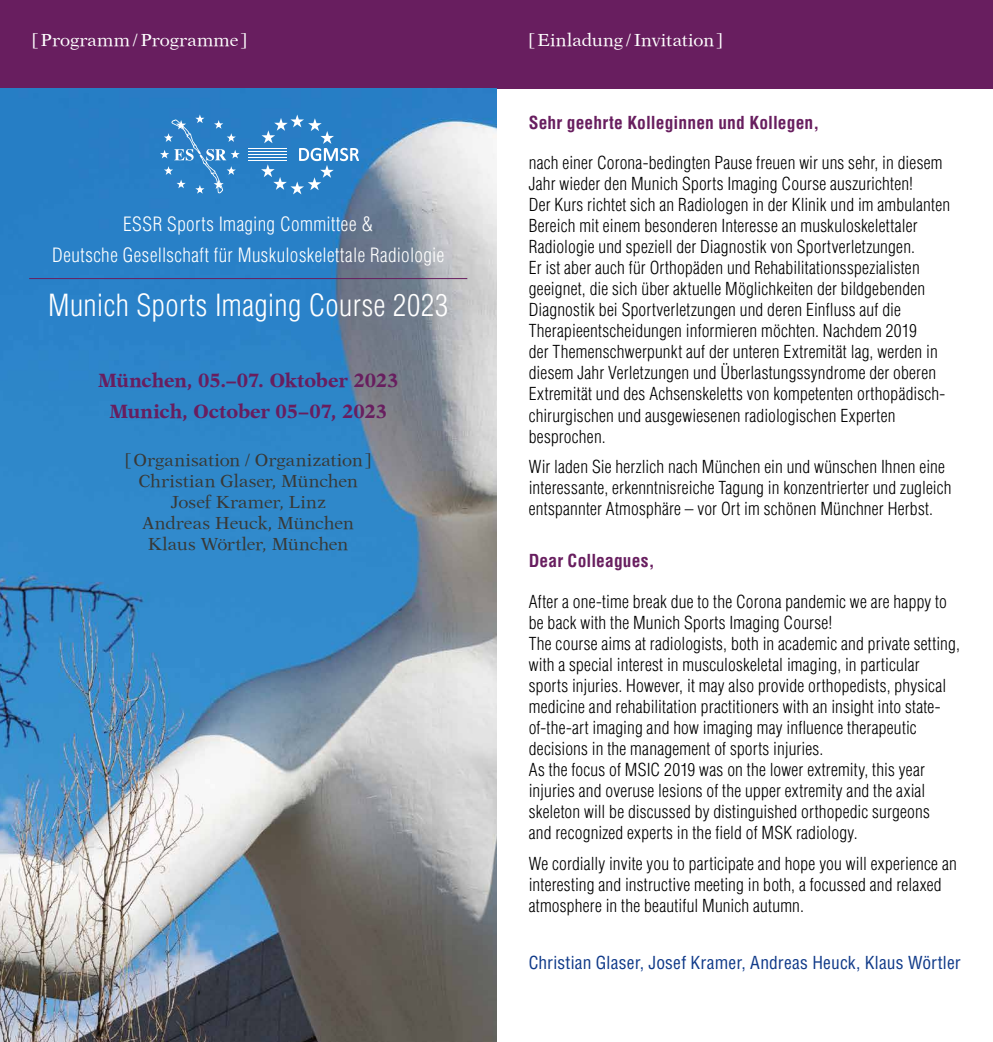
<style>
.page{position:relative;width:993px;height:1042px;background:#fff}
.page>*{position:absolute;margin:0;border:0;box-sizing:border-box;transform-origin:0 0}
.t1{font:300 condensed 29.75px "Helvetica LT Std";letter-spacing:.015em;color:#fff}
.t2{font:300 condensed 19.25px/31.2px "Helvetica LT Std";letter-spacing:.02em;color:#fff;text-align:center}
.t3{font:700 19.25px/31px "New Aster";letter-spacing:-.01em;color:#681e5f;text-align:center}
.t4{font:300 condensed 17.5px/21px "Helvetica LT Std";letter-spacing:.01em;color:#000}
.t5{font:17.5px/21px "New Aster";color:#383937;text-align:center}
.t6{font:condensed 17.5px "Helvetica LT Std";letter-spacing:.01em;color:#103a89}
.t7{font:700 condensed 17.5px "Helvetica LT Std";letter-spacing:.01em;color:#681e5f}
.t8{font:17.5px "New Aster";letter-spacing:.015em;color:#fff}
</style>
<div class="page">
<div style="left:0;top:0;width:496px;height:88px;background:#681e5f"></div>
<div style="left:496px;top:0;width:496px;height:88px;background:#681e5f"></div>
<img style="left:0;top:88px;width:496px;height:954px">
<hr style="left:29px;top:278px;width:438px;height:1px;background:#681e5f">
<svg style="left:160px;top:114px;width:80px;height:80px;background:#3e8bcb"></svg>
<svg style="left:261px;top:114px;width:98px;height:80px;background:#418dcb"></svg>
<hr style="left:247px;top:154px;width:39px;height:1px;background:#fff">
<hr style="left:247px;top:151px;width:39px;height:1px;background:#fff">
<hr style="left:247px;top:148px;width:39px;height:1px;background:#fff">
<hr style="left:247px;top:157px;width:39px;height:1px;background:#fff">
<hr style="left:247px;top:160px;width:39px;height:1px;background:#fff">
<p class="t8" style="left:32px;top:32px;width:216px">[Programm / Programme]</p>
<p class="t2" style="left:52px;top:208px;width:393px">ESSR Sports Imaging Committee &amp;<br>Deutsche Gesellschaft für Muskuloskelettale Radiologie</p>
<h1 class="t1" style="left:48px;top:286px;width:401px">Munich Sports Imaging Course 2023</h1>
<p class="t3" style="left:98px;top:366px;width:302px">München, 05.–07. Oktober 2023<br>Munich, October 05–07, 2023</p>
<p class="t5" style="left:125px;top:451px;width:247px">[Organisation / Organization]<br>Christian Glaser, München<br>Josef Kramer, Linz<br>Andreas Heuck, München<br>Klaus Wörtler, München</p>
<p class="t8" style="left:528px;top:32px;width:195px">[Einladung /Invitation]</p>
<p class="t7" style="left:528px;top:112px;width:292px">Sehr geehrte Kolleginnen und Kollegen,</p>
<p class="t4" style="left:528px;top:152px;width:423px">nach einer Corona-bedingten Pause freuen wir uns sehr, in diesem Jahr wieder den Munich Sports Imaging Course auszurichten!<br>Der Kurs richtet sich an Radiologen in der Klinik und im ambulanten Bereich mit einem besonderen Interesse an muskuloskelettaler Radiologie und speziell der Diagnostik von Sportverletzungen.<br>Er ist aber auch für Orthopäden und Rehabilitationsspezialisten geeignet, die sich über aktuelle Möglichkeiten der bildgebenden Diagnostik bei Sportverletzungen und deren Einfluss auf die Therapieentscheidungen informieren möchten. Nachdem 2019<br>der Themenschwerpunkt auf der unteren Extremität lag, werden in diesem Jahr Verletzungen und Überlastungssyndrome der oberen Extremität und des Achsenskeletts von kompetenten orthopädisch&shy;chirurgischen und ausgewiesenen radiologischen Experten besprochen.</p>
<p class="t4" style="left:528px;top:456px;width:424px">Wir laden Sie herzlich nach München ein und wünschen Ihnen eine interessante, erkenntnisreiche Tagung in konzentrierter und zugleich entspannter Atmosphäre – vor Ort im schönen Münchner Herbst.</p>
<p class="t7" style="left:528px;top:550px;width:127px">Dear Colleagues,</p>
<p class="t4" style="left:528px;top:591px;width:432px">After a one-time break due to the Corona pandemic we are happy to be back with the Munich Sports Imaging Course!<br>The course aims at radiologists, both in academic and private setting, with a special interest in musculoskeletal imaging, in particular sports injuries. However, it may also provide orthopedists, physical medicine and rehabilitation practitioners with an insight into state&shy;of-the-art imaging and how imaging may influence therapeutic decisions in the management of sports injuries.<br>As the focus of MSIC 2019 was on the lower extremity, this year injuries and overuse lesions of the upper extremity and the axial skeleton will be discussed by distinguished orthopedic surgeons<br>and recognized experts in the field of MSK radiology.</p>
<p class="t4" style="left:528px;top:852px;width:429px">We cordially invite you to participate and hope you will experience an interesting and instructive meeting in both, a focussed and relaxed atmosphere in the beautiful Munich autumn.</p>
<p class="t6" style="left:528px;top:951px;width:433px">Christian Glaser, Josef Kramer, Andreas Heuck, Klaus Wörtler</p>
</div>
